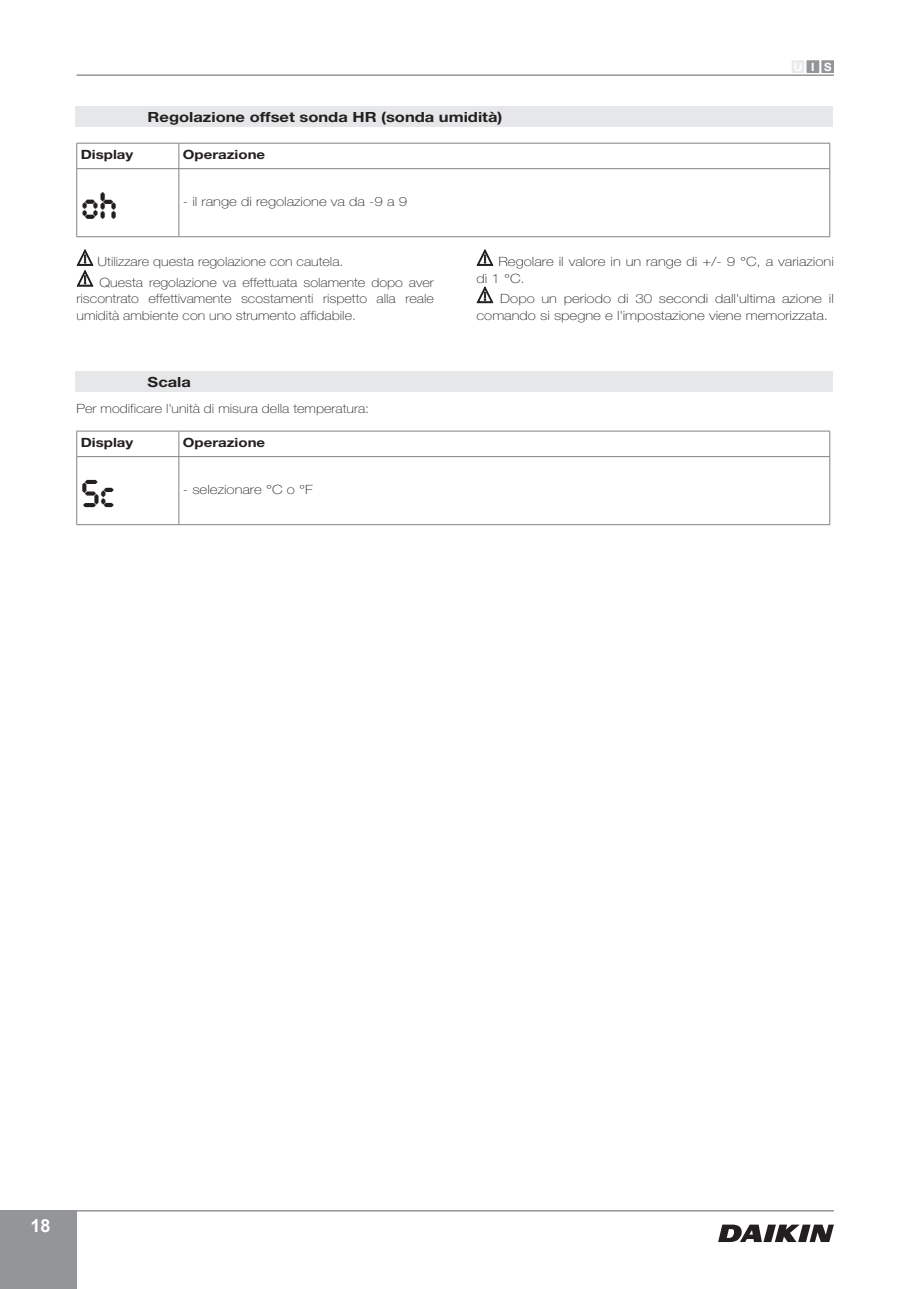
<style>
.page{position:relative;width:919px;height:1289px;background:#fff}
.page>*{position:absolute;margin:0;border:0;box-sizing:border-box;transform-origin:0 0}
.t1{font:43.5px "Pocket Calculator OT";color:#231f20}
.t2{font:700 18px "Arial";color:#fff}
.t3{font:700 14.1px "Helvetica Neue LT Std";color:#231f20;scale:1.18 1}
.t4{font:100 12.75px/20.7px "Helvetica Neue LT Std";color:#231f20;scale:1.13 1}
.t5{font:100 12.75px/16.5px "Helvetica Neue LT Std";color:#231f20;scale:1.18 1}
.t6{font:700 12.75px "Helvetica Neue LT Std";color:#231f20;scale:1.18 1}
.t7{font:700 11.4px "Helvetica Neue LT Std";color:#fff}
</style>
<div class="page">
<hr style="left:77px;top:1209px;width:756px;height:2px;background:#939598">
<div style="left:0;top:1209px;width:77px;height:79px;background:#939598"></div>
<hr style="left:77px;top:74px;width:756px;height:2px;background:#939598">
<div style="left:821px;top:61px;width:12px;height:11px;background:#939598"></div>
<div style="left:821px;top:60px;width:12px;height:13px;border:1px solid #939598"></div>
<div style="left:807px;top:61px;width:11px;height:11px;background:#939598"></div>
<div style="left:806px;top:60px;width:13px;height:13px;border:1px solid #939598"></div>
<div style="left:792px;top:61px;width:11px;height:11px;background:#e9eaea"></div>
<hr style="left:77px;top:168px;width:102px;height:1px;background:#808285">
<hr style="left:179px;top:168px;width:650px;height:1px;background:#808285">
<hr style="left:179px;top:236px;width:650px;height:1px;background:#808285">
<hr style="left:77px;top:143px;width:102px;height:1px;background:#808285">
<svg style="left:76px;top:143px;width:1px;height:25px"></svg>
<svg style="left:178px;top:143px;width:1px;height:25px"></svg>
<hr style="left:76px;top:169px;width:1px;height:67px;background:#808285">
<hr style="left:178px;top:169px;width:1px;height:67px;background:#808285">
<hr style="left:77px;top:236px;width:102px;height:1px;background:#808285">
<hr style="left:179px;top:143px;width:650px;height:1px;background:#808285">
<svg style="left:829px;top:143px;width:1px;height:25px"></svg>
<hr style="left:829px;top:169px;width:1px;height:67px;background:#808285">
<hr style="left:77px;top:456px;width:102px;height:1px;background:#808285">
<hr style="left:179px;top:456px;width:650px;height:1px;background:#808285">
<hr style="left:179px;top:524px;width:650px;height:1px;background:#808285">
<hr style="left:77px;top:431px;width:102px;height:1px;background:#808285">
<svg style="left:76px;top:431px;width:1px;height:25px"></svg>
<svg style="left:178px;top:431px;width:1px;height:25px"></svg>
<hr style="left:76px;top:457px;width:1px;height:67px;background:#808285">
<hr style="left:178px;top:457px;width:1px;height:67px;background:#808285">
<hr style="left:77px;top:524px;width:102px;height:1px;background:#808285">
<hr style="left:179px;top:431px;width:650px;height:1px;background:#808285">
<svg style="left:829px;top:431px;width:1px;height:25px"></svg>
<hr style="left:829px;top:457px;width:1px;height:67px;background:#808285">
<div style="left:76px;top:106px;width:757px;height:21px;background:#e6e7e9"></div>
<div style="left:76px;top:371px;width:757px;height:20px;background:#e6e7e9"></div>
<svg style="left:718px;top:1224px;width:115px;height:17px"></svg>
<svg style="left:77px;top:249px;width:17px;height:38px"></svg>
<svg style="left:476px;top:249px;width:17px;height:17px"></svg>
<svg style="left:476px;top:286px;width:17px;height:17px"></svg>
<p class="t3" style="left:148px;top:109px;width:302px">Regolazione offset sonda HR (sonda umidità)</p>
<p class="t6" style="left:81px;top:146px;width:46px">Display</p>
<p class="t6" style="left:183px;top:146px;width:71px">Operazione</p>
<p class="t5" style="left:183px;top:193px;width:191px">- il range di regolazione va da -9 a 9</p>
<h1 class="t1" style="left:81px;top:184px;width:38px">oh</h1>
<p class="t7" style="left:793px;top:60px;width:39px">UIS</p>
<p class="t4" style="left:98px;top:251px;width:299px">Utilizzare questa regolazione con cautela.<br>Questa regolazione va effettuata solamente dopo aver</p>
<p class="t4" style="left:77px;top:291px;width:318px;line-height:16.5px">riscontrato effettivamente scostamenti rispetto alla reale umidità ambiente con uno strumento affidabile.</p>
<p class="t3" style="left:148px;top:373px;width:38px">Scala</p>
<p class="t4" style="left:77px;top:398px;width:260px">Per modificare l'unità di misura della temperatura:</p>
<p class="t6" style="left:81px;top:434px;width:46px">Display</p>
<p class="t6" style="left:183px;top:434px;width:71px">Operazione</p>
<p class="t5" style="left:183px;top:481px;width:111px">- selezionare °C o °F</p>
<h1 class="t1" style="left:81px;top:472px;width:35px">Sc</h1>
<p class="t5" style="left:476px;top:253px;width:304px;text-indent:22px">Regolare il valore in un range di +/- 9 °C, a variazioni di 1 °C.</p>
<p class="t5" style="left:476px;top:291px;width:304px;text-indent:24px">Dopo un periodo di 30 secondi dall'ultima azione il comando si spegne e l'impostazione viene memorizzata.</p>
<h2 class="t2" style="left:30px;top:1212px;width:22px">18</h2>
</div>
